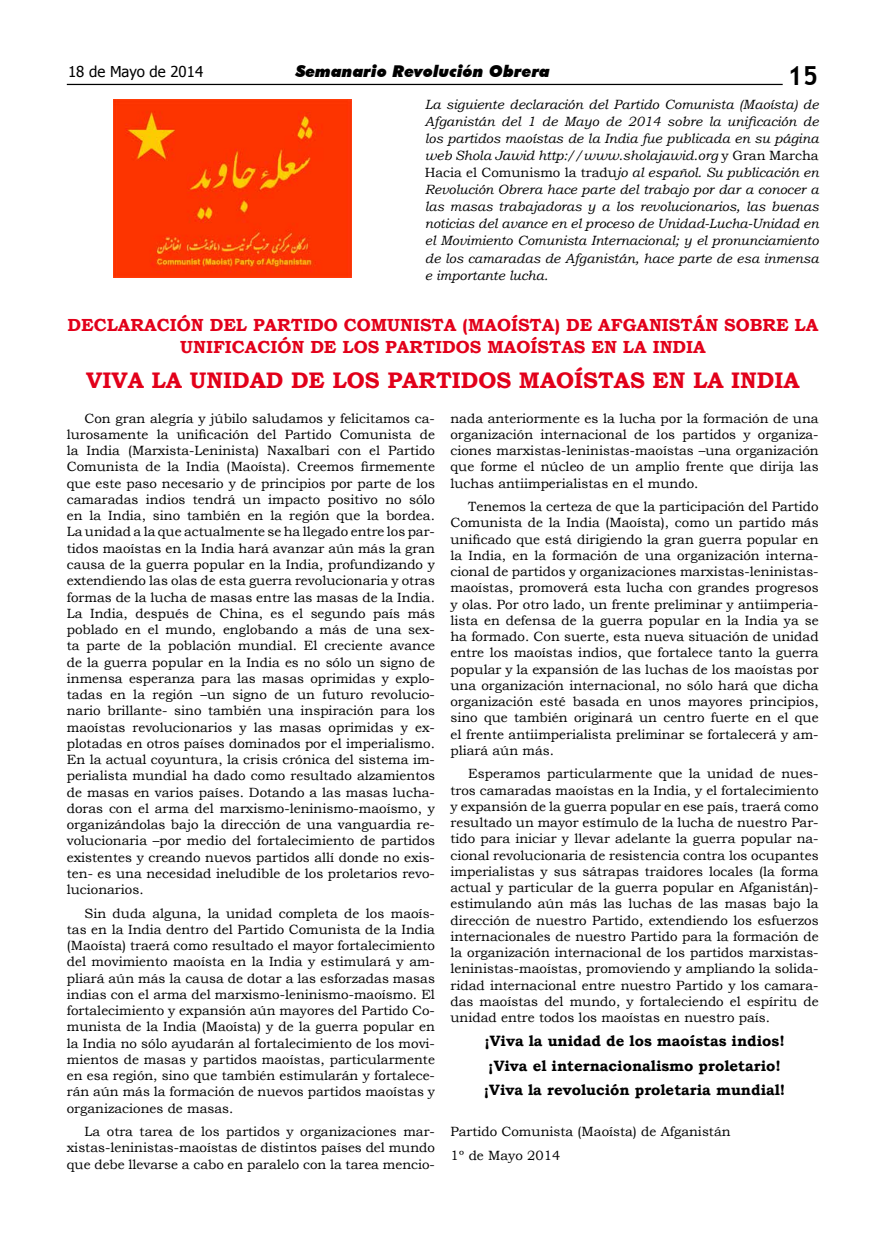
<style>
.page{position:relative;width:886px;height:1241px;background:#fff}
.page>*{position:absolute;margin:0;border:0;box-sizing:border-box;transform-origin:0 0}
.t1{font:700 26.25px "Trebuchet MS";color:#000}
.t2{font:700 22.5px "Bookman Old Style";color:#e2001a}
.t3{font:700 17.5px/22.5px "Bookman Old Style";color:#e2001a;text-align:center}
.t4{font:italic 900 16.25px "Futura BT";color:#000}
.t5{font:700 15px/24.1px "Bookman Old Style";color:#000;text-align:center}
.t6{font:15px "Tahoma";color:#000}
.t7{font:13.38px/16.2px "Bookman Old Style";color:#000;text-align:justify}
.t8{font:italic 13.38px/17.1px "Bookman Old Style";color:#000;text-align:justify}
.s1{font-style:normal}
</style>
<div class="page">
<hr style="left:67px;top:84px;width:716px;height:1px;background:#000">
<img style="left:114px;top:99px;width:238px;height:178px">
<p class="t6" style="left:68px;top:62px;width:137px">18 de Mayo de 2014</p>
<p class="t4" style="left:296px;top:62px;width:256px">Semanario Revolución Obrera</p>
<h1 class="t1" style="left:787px;top:59px;width:32px">15</h1>
<p class="t8" style="left:425px;top:96px;width:395px">La siguiente declaración del Partido Comunista (Maoísta) de Afganistán del 1 de Mayo de 2014 sobre la unificación de los partidos maoístas de la India fue publicada en su página web Shola Jawid http://www.sholajawid.org <span class="s1">y Gran Marcha Hacia el Comunismo la tradu</span>jo al español. Su publicación en Revolución Obrera hace parte del trabajo por dar a conocer a las masas trabajadoras y a los revolucionarios, las buenas noticias del avance en el proceso de Unidad-Lucha-Unidad en el Movimiento Comunista Internacional; y el pronunciamiento de los camaradas de Afganistán, hace parte de esa inmensa e importante lucha.</p>
<h3 class="t3" style="left:68px;top:313px;width:752px">DECLARACIÓN DEL PARTIDO COMUNISTA (MAOÍSTA) DE AFGANISTÁN SOBRE LA<br>UNIFICACIÓN DE LOS PARTIDOS MAOÍSTAS EN LA INDIA</h3>
<h2 class="t2" style="left:86px;top:364px;width:715px">VIVA LA UNIDAD DE LOS PARTIDOS MAOÍSTAS EN LA INDIA</h2>
<p class="t7" style="left:67px;top:410px;width:370px;text-indent:18px">Con gran alegría y júbilo saludamos y felicitamos ca&shy;lurosamente la unificación del Partido Comunista de la India (Marxista-Leninista) Naxalbari con el Partido Comunista de la India (Maoísta). Creemos firmemente que este paso necesario y de principios por parte de los camaradas indios tendrá un impacto positivo no sólo en la India, sino también en la región que la bordea.<br>La unidad a la que actualmente se ha llegado entre los par&shy;tidos maoístas en la India hará avanzar aún más la gran causa de la guerra popular en la India, profundizando y extendiendo las olas de esta guerra revolucionaria y otras formas de la lucha de masas entre las masas de la India.<br>La India, después de China, es el segundo país más poblado en el mundo, englobando a más de una sex&shy;ta parte de la población mundial. El creciente avance de la guerra popular en la India es no sólo un signo de inmensa esperanza para las masas oprimidas y explo&shy;tadas en la región –un signo de un futuro revolucio&shy;nario brillante- sino también una inspiración para los maoístas revolucionarios y las masas oprimidas y ex&shy;plotadas en otros países dominados por el imperialismo.<br>En la actual coyuntura, la crisis crónica del sistema im&shy;perialista mundial ha dado como resultado alzamientos de masas en varios países. Dotando a las masas lucha&shy;doras con el arma del marxismo-leninismo-maoísmo, y organizándolas bajo la dirección de una vanguardia re&shy;volucionaria –por medio del fortalecimiento de partidos existentes y creando nuevos partidos allí donde no exis&shy;ten- es una necesidad ineludible de los proletarios revo&shy;lucionarios.</p>
<p class="t7" style="left:67px;top:904px;width:370px;text-indent:18px">Sin duda alguna, la unidad completa de los maoís&shy;tas en la India dentro del Partido Comunista de la India (Maoísta) traerá como resultado el mayor fortalecimiento del movimiento maoísta en la India y estimulará y am&shy;pliará aún más la causa de dotar a las esforzadas masas indias con el arma del marxismo-leninismo-maoísmo. El fortalecimiento y expansión aún mayores del Partido Co&shy;munista de la India (Maoísta) y de la guerra popular en la India no sólo ayudarán al fortalecimiento de los movi&shy;mientos de masas y partidos maoístas, particularmente en esa región, sino que también estimularán y fortalece&shy;rán aún más la formación de nuevos partidos maoístas y organizaciones de masas.</p>
<p class="t7" style="left:67px;top:1123px;width:370px;text-indent:18px">La otra tarea de los partidos y organizaciones mar&shy;xistas-leninistas-maoístas de distintos países del mundo que debe llevarse a cabo en paralelo con la tarea mencio-</p>
<p class="t7" style="left:450px;top:410px;width:370px">nada anteriormente es la lucha por la formación de una organización internacional de los partidos y organiza&shy;ciones marxistas-leninistas-maoístas –una organización que forme el núcleo de un amplio frente que dirija las luchas antiimperialistas en el mundo.</p>
<p class="t7" style="left:450px;top:498px;width:370px;text-indent:18px">Tenemos la certeza de que la participación del Partido Comunista de la India (Maoísta), como un partido más unificado que está dirigiendo la gran guerra popular en la India, en la formación de una organización interna&shy;cional de partidos y organizaciones marxistas-leninistas&shy;maoístas, promoverá esta lucha con grandes progresos y olas. Por otro lado, un frente preliminar y antiimperia&shy;lista en defensa de la guerra popular en la India ya se ha formado. Con suerte, esta nueva situación de unidad entre los maoístas indios, que fortalece tanto la guerra popular y la expansión de las luchas de los maoístas por una organización internacional, no sólo hará que dicha organización esté basada en unos mayores principios, sino que también originará un centro fuerte en el que el frente antiimperialista preliminar se fortalecerá y am&shy;pliará aún más.</p>
<p class="t7" style="left:450px;top:765px;width:370px;text-indent:18px">Esperamos particularmente que la unidad de nues&shy;tros camaradas maoístas en la India, y el fortalecimiento y expansión de la guerra popular en ese país, traerá como resultado un mayor estímulo de la lucha de nuestro Par&shy;tido para iniciar y llevar adelante la guerra popular na&shy;cional revolucionaria de resistencia contra los ocupantes imperialistas y sus sátrapas traidores locales (la forma actual y particular de la guerra popular en Afganistán)- estimulando aún más las luchas de las masas bajo la dirección de nuestro Partido, extendiendo los esfuerzos internacionales de nuestro Partido para la formación de la organización internacional de los partidos marxistas&shy;leninistas-maoístas, promoviendo y ampliando la solida&shy;ridad internacional entre nuestro Partido y los camara&shy;das maoístas del mundo, y fortaleciendo el espíritu de unidad entre todos los maoístas en nuestro país.</p>
<p class="t5" style="left:484px;top:1028px;width:303px">¡Viva la unidad de los maoístas indios! ¡Viva el internacionalismo proletario! ¡Viva la revolución proletaria mundial!</p>
<p class="t7" style="left:450px;top:1119px;width:282px;line-height:24.1px">Partido Comunista (Maoísta) de Afganistán<br>1º de Mayo 2014</p>
</div>
